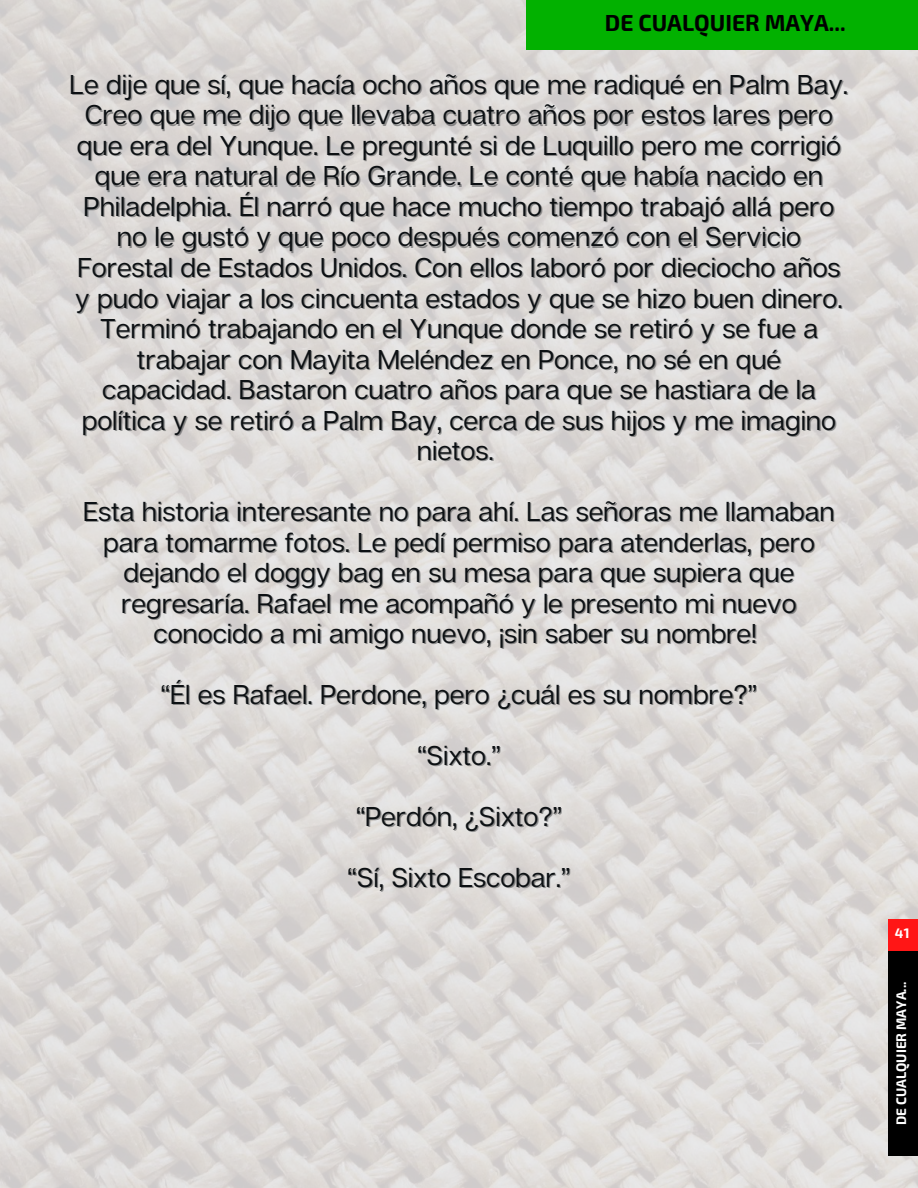
<style>
.page{position:relative;width:918px;height:1188px;background:#fff}
.page>*{position:absolute;margin:0;border:0;box-sizing:border-box;transform-origin:0 0}
.t1{font:27.15px/30.5px "Articulat CF";color:#0c1013;text-align:center}
.t2{font:700 22.8px "Exo 2";color:#000}
.t3{font:700 13.65px "Exo 2";color:#fff}
</style>
<div class="page">
<div style="left:888px;top:950px;width:30px;height:206px;background:#000"></div>
<div style="left:888px;top:919px;width:30px;height:31px;background:#ff1616"></div>
<div style="left:526px;top:0;width:392px;height:50px;background:#02b100"></div>
<p class="t2" style="left:605px;top:8px;width:242px">DE CUALQUIER MAYA...</p>
<p class="t1" style="left:70px;top:68px;width:780px">Le dije que sí, que hacía ocho años que me radiqué en Palm Bay.<br>Creo que me dijo que llevaba cuatro años por estos lares pero que era del Yunque. Le pregunté si de Luquillo pero me corrigió que era natural de Río Grande. Le conté que había nacido en Philadelphia. Él narró que hace mucho tiempo trabajó allá pero no le gustó y que poco después comenzó con el Servicio Forestal de Estados Unidos. Con ellos laboró por dieciocho años y pudo viajar a los cincuenta estados y que se hizo buen dinero.<br>Terminó trabajando en el Yunque donde se retiró y se fue a trabajar con Mayita Meléndez en Ponce, no sé en qué capacidad. Bastaron cuatro años para que se hastiara de la política y se retiró a Palm Bay, cerca de sus hijos y me imagino nietos.</p>
<p class="t1" style="left:83px;top:496px;width:753px">Esta historia interesante no para ahí. Las señoras me llamaban para tomarme fotos. Le pedí permiso para atenderlas, pero dejando el doggy bag en su mesa para que supiera que regresaría. Rafael me acompañó y le presento mi nuevo conocido a mi amigo nuevo, ¡sin saber su nombre!</p>
<p class="t1" style="left:161px;top:679px;width:598px">“Él es Rafael. Perdone, pero ¿cuál es su nombre?”</p>
<p class="t1" style="left:417px;top:740px;width:85px">“Sixto.”</p>
<p class="t1" style="left:356px;top:801px;width:207px">“Perdón, ¿Sixto?”</p>
<p class="t1" style="left:348px;top:862px;width:224px">“Sí, Sixto Escobar.”</p>
<p class="t3" style="left:895px;top:925px;width:16px">41</p>
<p class="t3" style="left:892px;top:1125px;width:145px;rotate:-90deg">DE CUALQUIER MAYA...</p>
</div>
